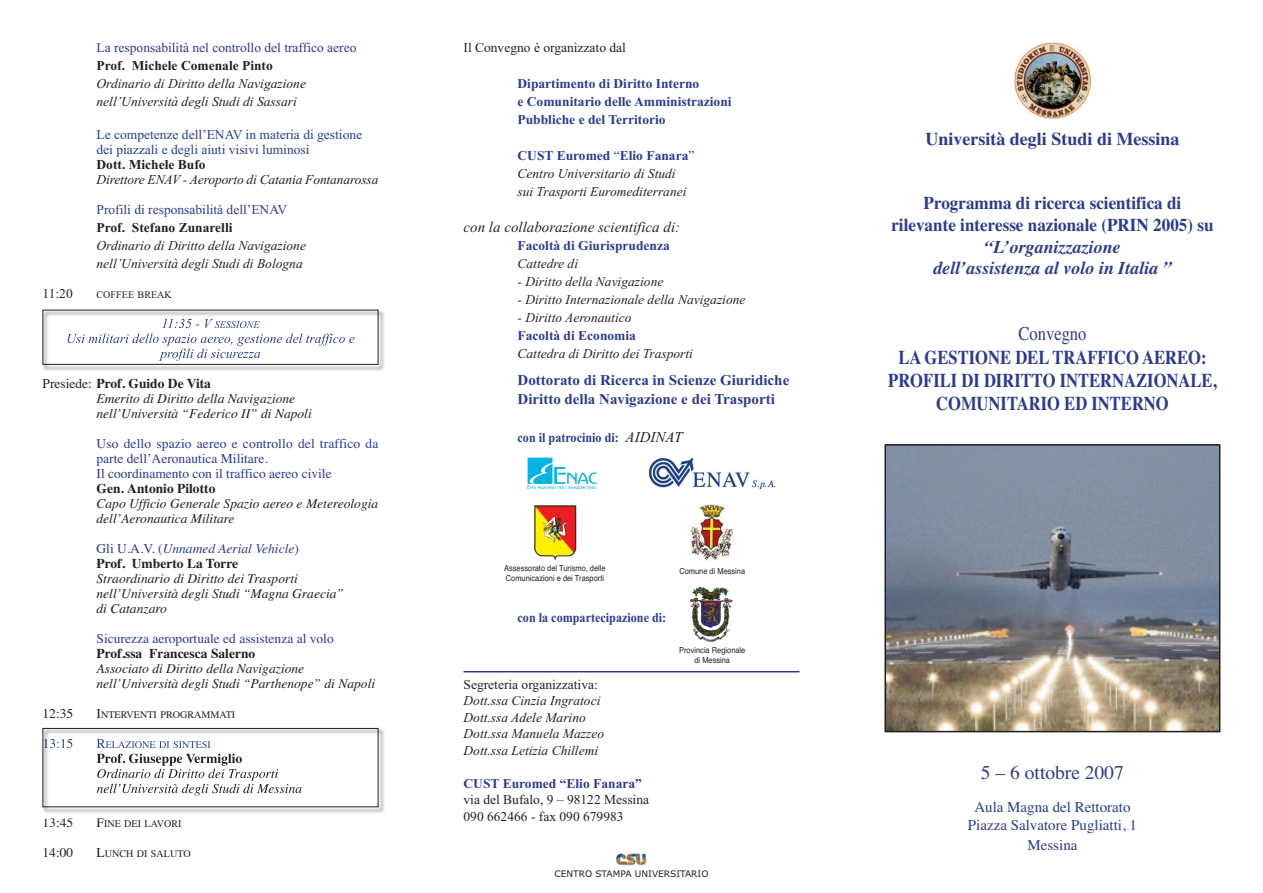
<style>
.page{position:relative;width:1263px;height:893px;background:#fff}
.page>*{position:absolute;margin:0;border:0;box-sizing:border-box;transform-origin:0 0}
.t1{font:700 19.5px/23.4px "Times";color:#2b3b8d;text-align:center;scale:.85 1}
.t2{font:19.5px "Times";color:#2b3b8d}
.t3{font:19.5px "Times";color:#2b3b8d;scale:.85 1}
.t4{font:700 18px/21.6px "Times";color:#2b3b8d;text-align:center;scale:.95 1}
.t5{font:italic 700 18px/21.6px "Times";color:#2b3b8d;text-align:center}
.t6{font:700 18px "Times";color:#2b3b8d}
.t7{font:700 15px/19.5px "Times New Roman";color:#2b3b8d}
.t8{font:15px/18px "Times";color:#2b3b8d;text-align:center}
.t9{font:italic 15px "Times New Roman";color:#231f20}
.t10{font:italic 13.5px/18px "Times New Roman";color:#231f20}
.t11{font:italic 13.5px/15px "Times";color:#231f20}
.t12{font:13.5px/15px "Times New Roman";color:#2b3b8d}
.t13{font:13.5px/15px "Times";color:#2b3b8d}
.t14{font:700 13.5px/18px "Times New Roman";color:#2b3b8d}
.t15{font:13.5px/16.5px "Times New Roman";color:#231f20}
.t16{font:700 13.5px "Times New Roman";color:#231f20}
.t17{font:italic 13.5px/15px "Times";color:#2b3b8d}
.t18{font:700 13.5px "Times New Roman";color:#2b3b8d;scale:.9 1}
.t19{font:700 13.5px "Times";color:#231f20}
.t20{font:13.5px "Times";color:#231f20}
.t21{font:10.2px "Times";color:#231f20}
.t22{font:10.2px "Times New Roman";color:#231f20}
.t23{font:9px "Verdana";color:#231f20}
.t24{font:8.25px/9.9px "Helvetica";color:#231f20;scale:.9 1}
.s1{font-style:normal}
.s2{font-weight:700;font-style:normal}
.s3{font-weight:700;font-style:normal;color:#231f20}
.s4{font-size:13.5px}
.s5{font-weight:700;font-style:normal;color:#2b3b8d}
.s6{font-style:normal;color:#2b3b8d}
.s7{font-weight:400;font-style:italic;font-size:15px;color:#231f20}
</style>
<div class="page">
<svg style="left:1014px;top:69px;width:77px;height:28px"></svg>
<img style="left:1015px;top:43px;width:75px;height:76px">
<hr style="left:463px;top:671px;width:336px;height:1px;background:#2b3b8d">
<img style="left:616px;top:853px;width:30px;height:12px">
<img style="left:887px;top:447px;width:330px;height:282px">
<div style="left:884px;top:444px;width:336px;height:288px;border:2px solid #231f20"></div>
<img style="left:42px;top:309px;width:342px;height:62px">
<img style="left:162px;top:319px;width:51px;height:9px">
<img style="left:215px;top:321px;width:29px;height:7px">
<img style="left:68px;top:334px;width:38px;height:9px">
<img style="left:159px;top:349px;width:35px;height:12px">
<div style="left:43px;top:310px;width:335px;height:55px;border:1px solid #231f20"></div>
<img style="left:42px;top:727px;width:342px;height:92px">
<img style="left:45px;top:739px;width:27px;height:9px">
<img style="left:97px;top:739px;width:79px;height:9px">
<img style="left:97px;top:754px;width:64px;height:9px">
<img style="left:97px;top:769px;width:41px;height:9px">
<img style="left:97px;top:784px;width:44px;height:9px">
<svg style="left:45px;top:818px;width:27px;height:1px"></svg>
<div style="left:43px;top:728px;width:335px;height:79px;border:1px solid #231f20"></div>
<img style="left:650px;top:458px;width:125px;height:31px">
<img style="left:528px;top:458px;width:68px;height:31px">
<img style="left:534px;top:505px;width:43px;height:54px">
<img style="left:691px;top:587px;width:42px;height:55px">
<img style="left:691px;top:505px;width:42px;height:56px">
<p class="t12" style="left:97px;top:40px;width:261px">La responsabilità nel controllo del traffico aereo</p>
<p class="t16" style="left:97px;top:57px;width:178px">Prof. Michele Comenale Pinto</p>
<p class="t10" style="left:97px;top:74px;width:211px">Ordinario di Diritto della Navigazione nell’Università degli Studi di Sassari</p>
<p class="t12" style="left:97px;top:127px;width:267px">Le competenze dell’ENAV in materia di gestione dei piazzali e degli aiuti visivi luminosi</p>
<p class="t16" style="left:97px;top:156px;width:111px">Dott. Michele Bufo</p>
<p class="t10" style="left:97px;top:170px;width:283px">Direttore ENAV - Aeroporto di Catania Fontanarossa</p>
<p class="t12" style="left:97px;top:202px;width:192px">Profili di responsabilità dell’ENAV</p>
<p class="t16" style="left:97px;top:219px;width:138px">Prof. Stefano Zunarelli</p>
<p class="t10" style="left:97px;top:236px;width:211px">Ordinario di Diritto della Navigazione nell’Università degli Studi di Bologna</p>
<p class="t15" style="left:43px;top:285px;width:32px">11:20</p>
<p class="t22" style="left:97px;top:288px;width:77px">COFFEE BREAK</p>
<p class="t11" style="left:97px;top:376px;width:217px;text-indent:-54px"><span class="s1">Presiede:</span> <span class="s2">Prof. Guido De Vita<br></span>Emerito di Diritto della Navigazione nell’Università “Federico II” di Napoli</p>
<p class="t13" style="left:97px;top:436px;width:283px">Uso dello spazio aereo e controllo del traffico da parte dell’Aeronautica Militare.<br>Il coordinamento con il traffico aereo civile</p>
<p class="t19" style="left:97px;top:480px;width:120px">Gen. Antonio Pilotto</p>
<p class="t11" style="left:97px;top:496px;width:283px">Capo Ufficio Generale Spazio aereo e Metereologia dell’Aeronautica Militare</p>
<p class="t17" style="left:97px;top:541px;width:204px"><span class="s1">Gli U.A.V. (</span>Unnamed Aerial Vehicle<span class="s1">)<br></span><span class="s3">Prof. Umberto La Torre</span></p>
<p class="t11" style="left:97px;top:571px;width:249px">Straordinario di Diritto dei Trasporti nell’Università degli Studi “Magna Graecia” di Catanzaro</p>
<p class="t13" style="left:97px;top:631px;width:239px">Sicurezza aeroportuale ed assistenza al volo</p>
<p class="t19" style="left:97px;top:645px;width:160px">Prof.ssa Francesca Salerno</p>
<p class="t11" style="left:97px;top:661px;width:280px">Associato di Diritto della Navigazione nell’Università degli Studi “Parthenope” di Napoli</p>
<p class="t20" style="left:43px;top:705px;width:32px">12:35</p>
<p class="t21" style="left:97px;top:708px;width:140px"><span class="s4">I</span>NTERVENTI PROGRAMMATI</p>
<p class="t20" style="left:43px;top:815px;width:32px">13:45</p>
<p class="t21" style="left:97px;top:818px;width:86px"><span class="s4">F</span>INE DEI LAVORI</p>
<p class="t20" style="left:43px;top:845px;width:32px">14:00</p>
<p class="t21" style="left:97px;top:848px;width:96px"><span class="s4">L</span>UNCH DI SALUTO</p>
<p class="t15" style="left:463px;top:39px;width:164px">Il Convegno è organizzato dal</p>
<p class="t14" style="left:517px;top:74px;width:216px">Dipartimento di Diritto Interno<br>e Comunitario delle Amministrazioni<br>Pubbliche e del Territorio</p>
<p class="t10" style="left:517px;top:146px;width:178px"><span class="s5">CUST Euromed</span> <span class="s6">“</span><span class="s5">Elio Fanara</span><span class="s6">”<br></span>Centro Universitario di Studi sui Trasporti Euromediterranei</p>
<p class="t9" style="left:463px;top:218px;width:218px">con la collaborazione scientifica di:</p>
<p class="t14" style="left:517px;top:236px;width:154px">Facoltà di Giurisprudenza</p>
<p class="t10" style="left:517px;top:254px;width:62px">Cattedre di</p>
<p class="t10" style="left:517px;top:272px;width:147px">- Diritto della Navigazione</p>
<p class="t10" style="left:517px;top:290px;width:229px">- Diritto Internazionale della Navigazione</p>
<p class="t10" style="left:517px;top:308px;width:115px">- Diritto Aeronautico</p>
<p class="t14" style="left:517px;top:326px;width:120px">Facoltà di Economia</p>
<p class="t10" style="left:517px;top:344px;width:177px">Cattedra di Diritto dei Trasporti</p>
<p class="t7" style="left:517px;top:370px;width:273px">Dottorato di Ricerca in Scienze Giuridiche<br>Diritto della Navigazione e dei Trasporti</p>
<p class="t18" style="left:517px;top:429px;width:185px">con il patrocinio di: <span class="s7">AIDINAT</span></p>
<p class="t24" style="left:504px;top:564px;width:114px">Assessorato del Turismo, delle<br>Comunicazioni e dei Trasporti</p>
<p class="t18" style="left:517px;top:609px;width:167px">con la compartecipazione di:</p>
<p class="t15" style="left:463px;top:676px;width:136px">Segreteria organizzativa:</p>
<p class="t10" style="left:463px;top:693px;width:142px;line-height:16.5px">Dott.ssa Cinzia Ingratoci<br>Dott.ssa Adele Marino<br>Dott.ssa Manuela Mazzeo<br>Dott.ssa Letizia Chillemi</p>
<p class="t14" style="left:463px;top:774px;width:180px">CUST Euromed “Elio Fanara”</p>
<p class="t15" style="left:463px;top:792px;width:187px">via del Bufalo, 9 – 98122 Messina<br>090 662466 - fax 090 679983</p>
<p class="t24" style="left:679px;top:566px;width:75px">Comune di Messina</p>
<p class="t24" style="left:679px;top:645px;width:75px;text-align:center">Provincia Regionale di Messina</p>
<p class="t23" style="left:554px;top:868px;width:155px">CENTRO STAMPA UNIVERSITARIO</p>
<h2 class="t6" style="left:925px;top:128px;width:256px">Università degli Studi di Messina</h2>
<h2 class="t4" style="left:891px;top:192px;width:341px">Programma di ricerca scientifica di rilevante interesse nazionale (PRIN 2005) su</h2>
<h2 class="t5" style="left:933px;top:236px;width:240px">“L’organizzazione dell’assistenza al volo in Italia ”</h2>
<h1 class="t3" style="left:1018px;top:322px;width:82px">Convegno</h1>
<h1 class="t1" style="left:888px;top:345px;width:388px">LA GESTIONE DEL TRAFFICO AEREO:<br>PROFILI DI DIRITTO INTERNAZIONALE,<br>COMUNITARIO ED INTERNO</h1>
<h1 class="t2" style="left:981px;top:761px;width:144px">5 – 6 ottobre 2007</h1>
<p class="t8" style="left:968px;top:798px;width:171px">Aula Magna del Rettorato<br>Piazza Salvatore Pugliatti, 1</p>
<p class="t8" style="left:1027px;top:836px;width:51px">Messina</p>
</div>
